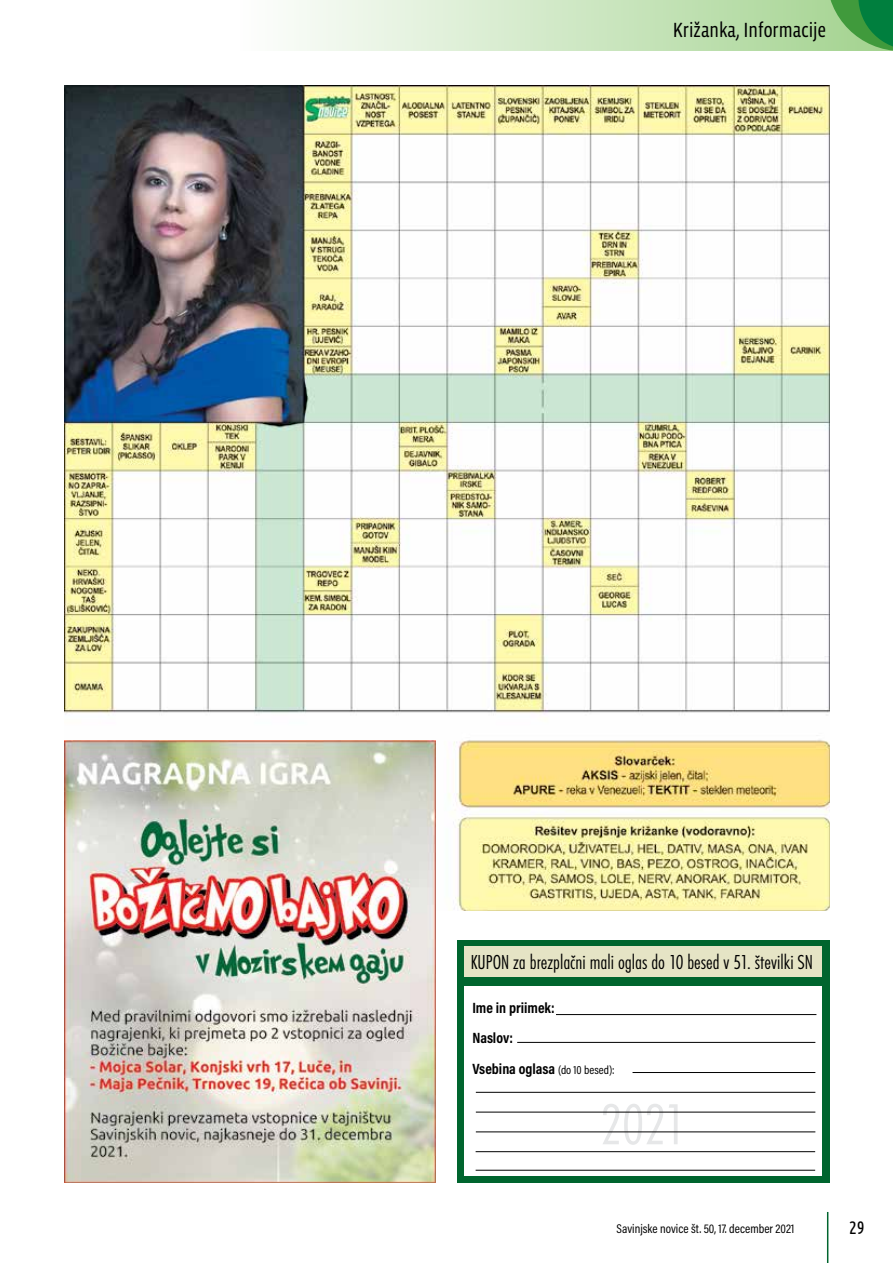
<style>
.page{position:relative;width:893px;height:1263px;background:#fff}
.page>*{position:absolute;margin:0;border:0;box-sizing:border-box;transform-origin:0 0}
.t1{font:60px "Futura TEE Ligh Cond";color:#e6e7e8}
.t2{font:21px "Futura TEE Ligh Cond";color:#000}
.t3{font:21px "Vista Sans Nar OTCE";color:#000}
.t4{font:18px "Ubuntu Condensed";color:#000}
.t5{font:700 15px/29.7px "Acumin Pro Cond";color:#000}
.t6{font:12.75px "Acumin Pro Cond";color:#000}
.s1{font-weight:400;font-size:12px}
</style>
<div class="page">
<svg style="left:294px;top:0;width:533px;height:51px;background:#d0e8c6"></svg>
<hr style="left:827px;top:1212px;width:1px;height:51px;background:#00652e">
<svg style="left:827px;top:0;width:66px;height:51px;background:#4ea55b"></svg>
<div style="left:457px;top:940px;width:372px;height:242px;background:#00652e"></div>
<div style="left:465px;top:986px;width:357px;height:190px;background:#fff"></div>
<div style="left:465px;top:946px;width:357px;height:31px;background:#e5e4c5"></div>
<hr style="left:556px;top:1014px;width:260px;height:1px;background:#000">
<hr style="left:632px;top:1072px;width:183px;height:1px;background:#000">
<hr style="left:517px;top:1042px;width:298px;height:1px;background:#000">
<hr style="left:476px;top:1092px;width:339px;height:1px;background:#000">
<hr style="left:476px;top:1112px;width:339px;height:1px;background:#000">
<hr style="left:476px;top:1131px;width:339px;height:1px;background:#000">
<hr style="left:476px;top:1151px;width:339px;height:1px;background:#000">
<hr style="left:476px;top:1170px;width:339px;height:1px;background:#000">
<img style="left:64px;top:85px;width:765px;height:826px">
<img style="left:65px;top:741px;width:371px;height:441px">
<p class="t3" style="left:673px;top:18px;width:155px">Križanka, Informacije</p>
<p class="t2" style="left:471px;top:950px;width:344px">KUPON za brezplačni mali oglas do 10 besed v 51. številki SN</p>
<p class="t5" style="left:472px;top:992px;width:84px">Ime in priimek:<br>Naslov:</p>
<p class="t5" style="left:472px;top:1054px;width:144px">Vsebina oglasa <span class="s1">(do 10 besed):</span></p>
<h1 class="t1" style="left:600px;top:1090px;width:87px">2021</h1>
<p class="t6" style="left:617px;top:1221px;width:179px">Savinjske novice št. 50, 17. december 2021</p>
<p class="t4" style="left:849px;top:1216px;width:17px">29</p>
</div>
